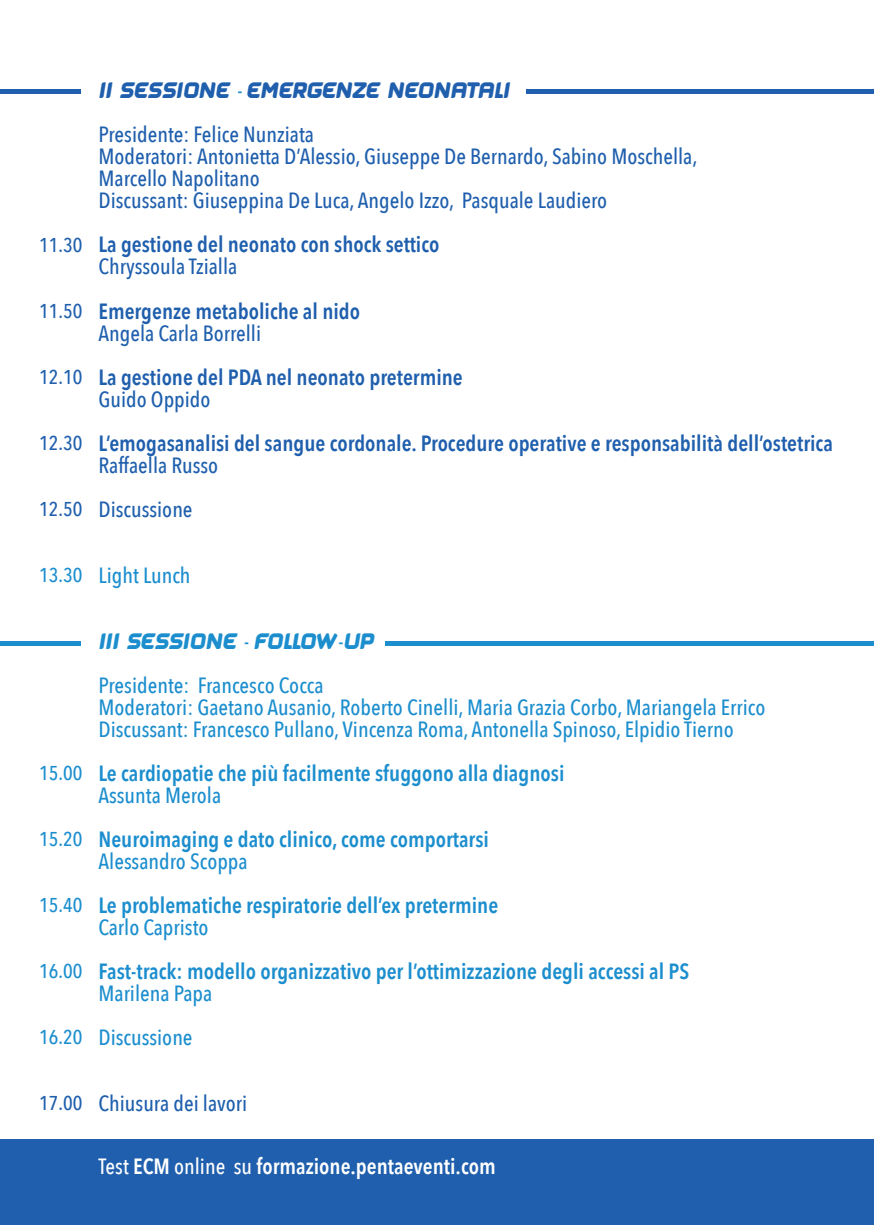
<style>
.page{position:relative;width:874px;height:1225px;background:#fff}
.page>*{position:absolute;margin:0;border:0;box-sizing:border-box;transform-origin:0 0}
.t1{font:500 22px "Avenir Next Condensed";color:#1f5fad}
.t2{font:500 22px "Avenir Next Condensed";color:#1c8ece}
.t3{font:600 22px "Avenir Next Condensed";color:#1c8ece}
.t4{font:600 22px "Avenir Next Condensed";color:#1f5fad}
.t5{font:600 22px "Avenir Next Condensed";color:#fff}
.t6{font:italic 700 22px "Zilap Nitro";letter-spacing:-.09em;color:#1f5fad}
.t7{font:italic 700 22px "Zilap Nitro";letter-spacing:-.075em;color:#1c8ece}
.t8{font:500 20px "Avenir Next Condensed";color:#1f5fad}
.t9{font:500 20px "Avenir Next Condensed";color:#1c8ece}
.s1{font-family:"Avenir Next Condensed";font-weight:500;font-style:normal;color:#1c8ece}
.s2{font-family:"Avenir Next Condensed";font-weight:500;font-style:normal}
.s3{font-weight:500}
</style>
<div class="page">
<div style="left:0;top:1140px;width:873px;height:85px;background:#1f5fad"></div>
<hr style="left:0;top:90px;width:80px;height:4px;background:#1f5fad">
<hr style="left:526px;top:90px;width:347px;height:4px;background:#1f5fad">
<hr style="left:0;top:641px;width:80px;height:4px;background:#1c8ece">
<hr style="left:385px;top:641px;width:488px;height:4px;background:#1c8ece">
<p class="t8" style="left:39px;top:232px;width:45px">11.30</p>
<p class="t8" style="left:39px;top:298px;width:45px">11.50</p>
<p class="t8" style="left:39px;top:364px;width:45px">12.10</p>
<p class="t8" style="left:39px;top:430px;width:45px">12.30</p>
<p class="t8" style="left:39px;top:496px;width:45px">12.50</p>
<p class="t6" style="left:98px;top:83px;width:414px">II SESSIONE <span class="s1">-</span> EMERGENZE NEONATALI</p>
<p class="t1" style="left:98px;top:121px;width:217px">Presidente: Felice Nunziata</p>
<p class="t1" style="left:98px;top:143px;width:600px">Moderatori: Antonietta D’Alessio, Giuseppe De Bernardo, Sabino Moschella,</p>
<p class="t1" style="left:98px;top:165px;width:163px">Marcello Napolitano</p>
<p class="t1" style="left:98px;top:187px;width:510px">Discussant: Giuseppina De Luca, Angelo Izzo, Pasquale Laudiero</p>
<p class="t4" style="left:98px;top:226px;width:342px">La gestione del neonato con shock settico</p>
<p class="t1" style="left:98px;top:253px;width:140px">Chryssoula Tzialla</p>
<p class="t4" style="left:98px;top:292px;width:263px">Emergenze metaboliche al nido</p>
<p class="t1" style="left:98px;top:319px;width:164px">Angela Carla Borrelli</p>
<p class="t4" style="left:98px;top:358px;width:365px">La gestione del PDA nel neonato pretermine</p>
<p class="t1" style="left:98px;top:385px;width:113px">Guido Oppido</p>
<p class="t4" style="left:98px;top:424px;width:735px">L’emogasanalisi del sangue cordonale. Procedure operative e responsabilità dell’ostetrica</p>
<p class="t1" style="left:98px;top:451px;width:121px">Raffaella Russo</p>
<p class="t1" style="left:98px;top:495px;width:96px">Discussione</p>
<p class="t9" style="left:39px;top:562px;width:45px">13.30</p>
<p class="t2" style="left:98px;top:561px;width:93px">Light Lunch</p>
<p class="t9" style="left:39px;top:760px;width:45px">15.00</p>
<p class="t9" style="left:39px;top:826px;width:45px">15.20</p>
<p class="t9" style="left:39px;top:892px;width:45px">15.40</p>
<p class="t9" style="left:39px;top:958px;width:45px">16.00</p>
<p class="t9" style="left:39px;top:1024px;width:45px">16.20</p>
<p class="t7" style="left:98px;top:633px;width:279px">III SESSIONE <span class="s2">-</span> FOLLOW<span class="s2">-</span>UP</p>
<p class="t2" style="left:98px;top:671px;width:226px">Presidente: Francesco Cocca</p>
<p class="t2" style="left:98px;top:693px;width:668px">Moderatori: Gaetano Ausanio, Roberto Cinelli, Maria Grazia Corbo, Mariangela Errico</p>
<p class="t2" style="left:98px;top:715px;width:636px">Discussant: Francesco Pullano, Vincenza Roma, Antonella Spinoso, Elpidio Tierno</p>
<p class="t3" style="left:98px;top:754px;width:467px">Le cardiopatie che più facilmente sfuggono alla diagnosi</p>
<p class="t2" style="left:98px;top:781px;width:124px">Assunta Merola</p>
<p class="t3" style="left:98px;top:820px;width:392px">Neuroimaging e dato clinico, come comportarsi</p>
<p class="t2" style="left:98px;top:847px;width:151px">Alessandro Scoppa</p>
<p class="t3" style="left:98px;top:886px;width:401px">Le problematiche respiratorie dell’ex pretermine</p>
<p class="t2" style="left:98px;top:913px;width:111px">Carlo Capristo</p>
<p class="t3" style="left:98px;top:952px;width:592px">Fast-track: modello organizzativo per l’ottimizzazione degli accessi al PS</p>
<p class="t2" style="left:98px;top:979px;width:115px">Marilena Papa</p>
<p class="t2" style="left:98px;top:1023px;width:96px">Discussione</p>
<p class="t8" style="left:39px;top:1090px;width:45px">17.00</p>
<p class="t1" style="left:98px;top:1089px;width:150px">Chiusura dei lavori</p>
<p class="t5" style="left:98px;top:1146px;width:398px"><span class="s3">Test</span> ECM <span class="s3">online su</span> formazione.pentaeventi.com</p>
</div>
